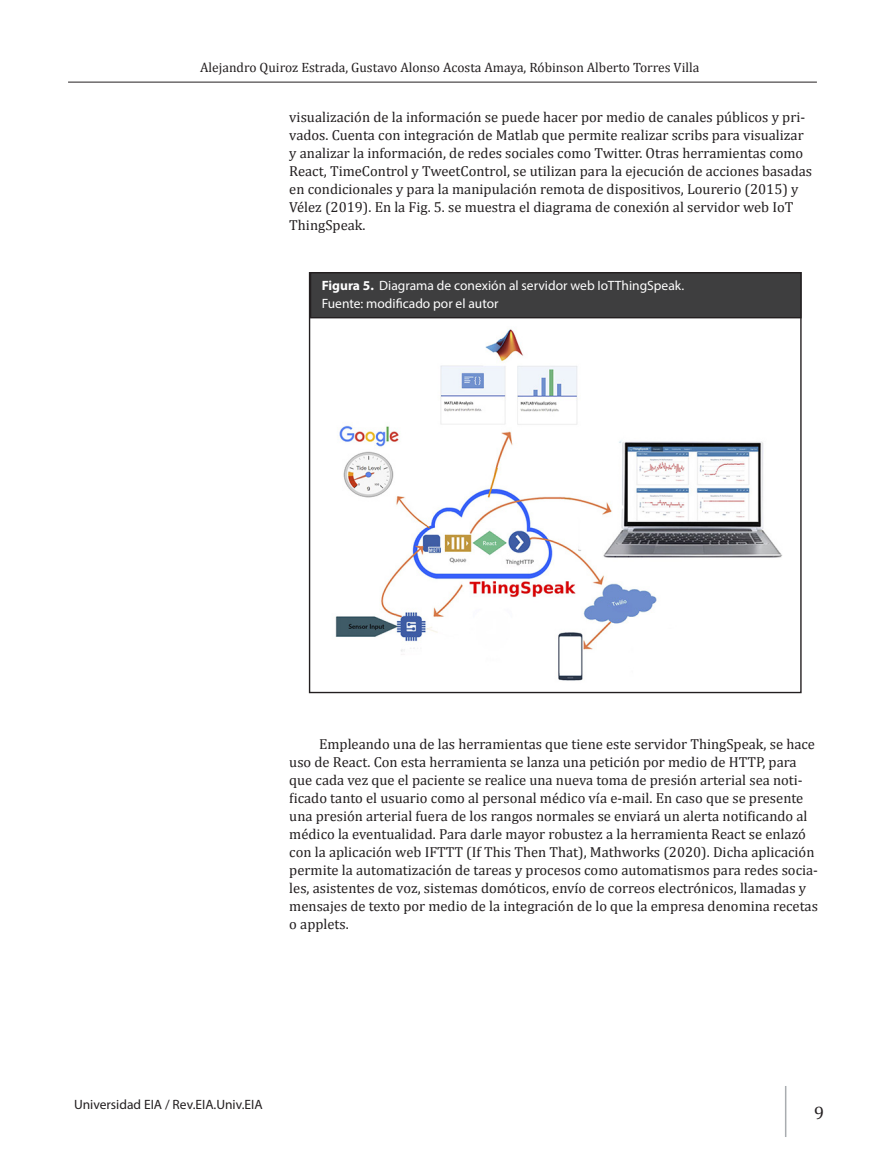
<style>
.page{position:relative;width:885px;height:1170px;background:#fff}
.page>*{position:absolute;margin:0;border:0;box-sizing:border-box;transform-origin:0 0}
.t1{font:18px "Cambria";color:#231f20}
.Cuerpo_de_texto{font:14.55px/18px "Cambria";color:#231f20}
.t2{font:13.5px/18px "Myriad Pro";color:#fff}
.t3{font:13.5px "Cambria";color:#231f20}
.t4{font:13.5px "Myriad Pro";color:#231f20}
.s1{font-weight:700}
</style>
<div class="page">
<hr style="left:784px;top:1085px;width:2px;height:51px;background:#a9acb0">
<hr style="left:68px;top:82px;width:748px;height:1px;background:#231f20">
<div style="left:310px;top:273px;width:490px;height:45px;background:#3e3e3f"></div>
<div style="left:310px;top:272px;width:491px;height:46px;border:1px solid #231f20"></div>
<img style="left:335px;top:328px;width:448px;height:353px">
<p class="t3" style="left:200px;top:59px;width:500px">Alejandro Quiroz Estrada, Gustavo Alonso Acosta Amaya, Róbinson Alberto Torres Villa</p>
<p class="Cuerpo_de_texto" style="left:289px;top:108px;width:524px">visualización de la información se puede hacer por medio de canales públicos y pri&shy;vados. Cuenta con integración de Matlab que permite realizar scribs para visualizar y analizar la información, de redes sociales como Twitter. Otras herramientas como React, TimeControl y TweetControl, se utilizan para la ejecución de acciones basadas en condicionales y para la manipulación remota de dispositivos, Lourerio (2015) y Vélez (2019). En la Fig. 5. se muestra el diagrama de conexión al servidor web IoT ThingSpeak.</p>
<p class="t2" style="left:321px;top:276px;width:364px"><span class="s1">Figura 5.</span> Diagrama de conexión al servidor web IoTThingSpeak.<br>Fuente: modificado por el autor</p>
<p class="Cuerpo_de_texto" style="left:289px;top:734px;width:530px;text-indent:30px">Empleando una de las herramientas que tiene este servidor ThingSpeak, se hace uso de React. Con esta herramienta se lanza una petición por medio de HTTP, para que cada vez que el paciente se realice una nueva toma de presión arterial sea noti&shy;ficado tanto el usuario como al personal médico vía e-mail. En caso que se presente una presión arterial fuera de los rangos normales se enviará un alerta notificando al médico la eventualidad. Para darle mayor robustez a la herramienta React se enlazó con la aplicación web IFTTT (If This Then That), Mathworks (2020). Dicha aplicación permite la automatización de tareas y procesos como automatismos para redes socia&shy;les, asistentes de voz, sistemas domóticos, envío de correos electrónicos, llamadas y mensajes de texto por medio de la integración de lo que la empresa denomina recetas o applets.</p>
<p class="t4" style="left:74px;top:1095px;width:190px">Universidad EIA / Rev.EIA.Univ.EIA</p>
<p class="t1" style="left:813px;top:1101px;width:11px">9</p>
</div>
